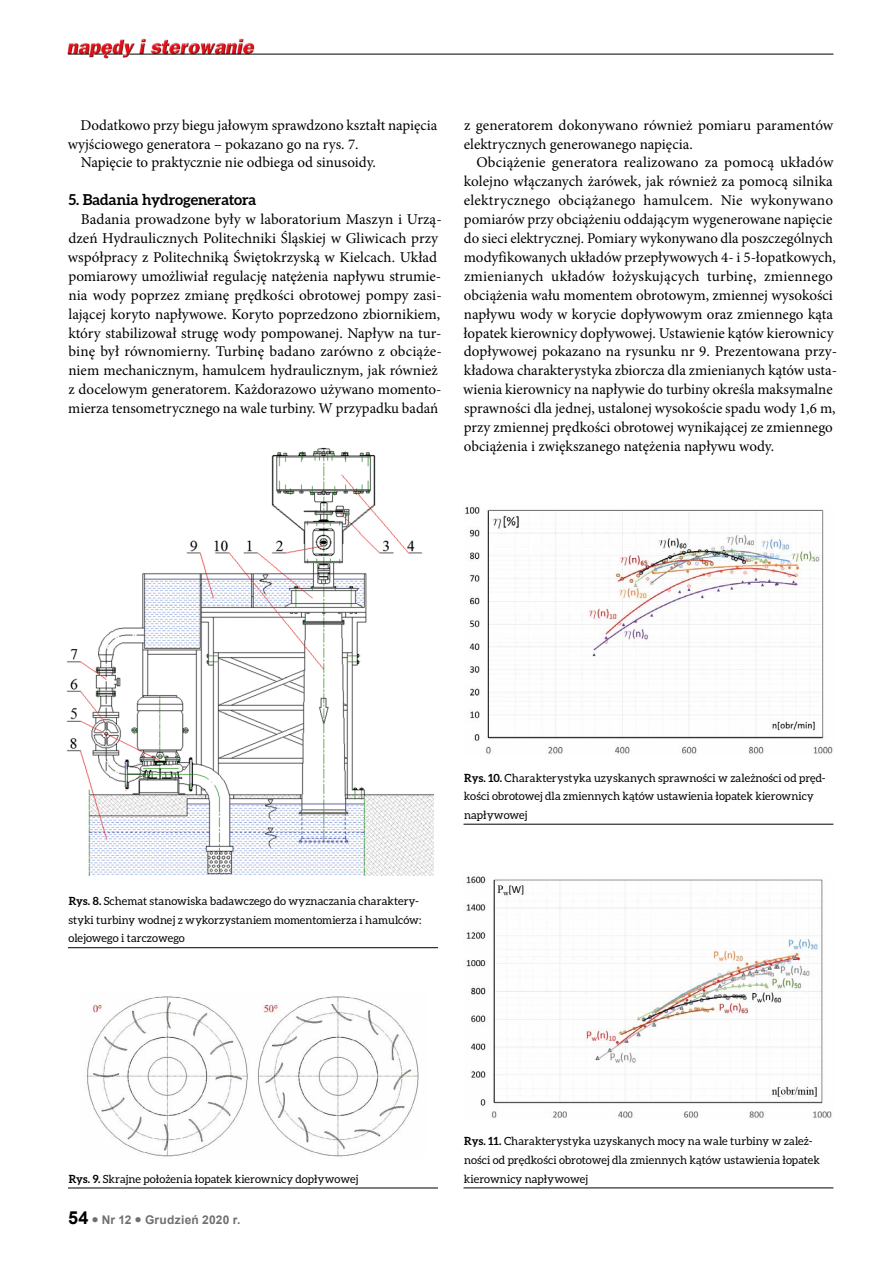
<style>
.page{position:relative;width:893px;height:1263px;background:#fff}
.page>*{position:absolute;margin:0;border:0;box-sizing:border-box;transform-origin:0 0}
.t1{font:15px/18.9px "Minion Pro";color:#000}
.t2{font:700 15px "Aleo";letter-spacing:-.005em;color:#000}
.t3{font:700 12px "Arial";letter-spacing:.02em;color:#706f6f}
.t4{font:11.25px/18.9px "Aleo";letter-spacing:.005em;color:#000}
.s1{font-weight:700}
.s2{font-size:18px;color:#000}
</style>
<div class="page">
<img style="left:67px;top:38px;width:190px;height:21px">
<hr style="left:129px;top:54px;width:704px;height:1px;background:#000">
<svg style="left:68px;top:54px;width:55px;height:1px"></svg>
<hr style="left:68px;top:947px;width:370px;height:1px;background:#000">
<hr style="left:68px;top:1188px;width:370px;height:1px;background:#000">
<hr style="left:463px;top:824px;width:370px;height:1px;background:#000">
<hr style="left:463px;top:1188px;width:370px;height:1px;background:#000">
<img style="left:67px;top:447px;width:366px;height:429px">
<img style="left:87px;top:996px;width:332px;height:161px">
<img style="left:465px;top:506px;width:368px;height:248px">
<img style="left:463px;top:876px;width:369px;height:243px">
<p class="t1" style="left:81px;top:115px;width:358px">Dodatkowo przy biegu jałowym sprawdzono kształt napięcia</p>
<p class="t1" style="left:68px;top:134px;width:292px">wyjściowego generatora – pokazano go na rys. 7.</p>
<p class="t1" style="left:81px;top:153px;width:297px">Napięcie to praktycznie nie odbiega od sinusoidy.</p>
<p class="t2" style="left:68px;top:191px;width:189px">5. Badania hydrogeneratora</p>
<p class="t1" style="left:68px;top:210px;width:375px;text-indent:13px">Badania prowadzone były w laboratorium Maszyn i Urzą&shy;dzeń Hydraulicznych Politechniki Śląskiej w Gliwicach przy współpracy z Politechniką Świętokrzyską w Kielcach. Układ pomiarowy umożliwiał regulację natężenia napływu strumie&shy;nia wody poprzez zmianę prędkości obrotowej pompy zasi&shy;lającej koryto napływowe. Koryto poprzedzono zbiornikiem, który stabilizował strugę wody pompowanej. Napływ na tur&shy;binę był równomierny. Turbinę badano zarówno z obciąże&shy;niem mechanicznym, hamulcem hydraulicznym, jak również z docelowym generatorem. Każdorazowo używano momento&shy;mierza tensometrycznego na wale turbiny. W przypadku badań</p>
<p class="t1" style="left:464px;top:115px;width:371px">z generatorem dokonywano również pomiaru paramentów elektrycznych generowanego napięcia.</p>
<p class="t1" style="left:463px;top:153px;width:375px;text-indent:13px">Obciążenie generatora realizowano za pomocą układów kolejno włączanych żarówek, jak również za pomocą silnika elektrycznego obciążanego hamulcem. Nie wykonywano pomiarów przy obciążeniu oddającym wygenerowane napięcie do sieci elektrycznej. Pomiary wykonywano dla poszczególnych modyfikowanych układów przepływowych 4- i 5-łopatkowych, zmienianych układów łożyskujących turbinę, zmiennego obciążenia wału momentem obrotowym, zmiennej wysokości napływu wody w korycie dopływowym oraz zmiennego kąta łopatek kierownicy dopływowej. Ustawienie kątów kierownicy dopływowej pokazano na rysunku nr 9. Prezentowana przy&shy;kładowa charakterystyka zbiorcza dla zmienianych kątów usta&shy;wienia kierownicy na napływie do turbiny określa maksymalne sprawności dla jednej, ustalonej wysokoście spadu wody 1,6 m, przy zmiennej prędkości obrotowej wynikającej ze zmiennego obciążenia i zwiększanego natężenia napływu wody.</p>
<p class="t4" style="left:69px;top:891px;width:354px"><span class="s1">Rys. 8.</span> Schemat stanowiska badawczego do wyznaczania charaktery&shy;styki turbiny wodnej z wykorzystaniem momentomierza i hamulców: olejowego i tarczowego</p>
<p class="t4" style="left:464px;top:768px;width:363px"><span class="s1">Rys. 10.</span> Charakterystyka uzyskanych sprawności w zależności od pręd&shy;kości obrotowej dla zmiennych kątów ustawienia łopatek kierownicy napływowej</p>
<p class="t4" style="left:69px;top:1169px;width:291px"><span class="s1">Rys. 9.</span> Skrajne położenia łopatek kierownicy dopływowej</p>
<p class="t3" style="left:68px;top:1212px;width:174px"><span class="s2">54</span> ● Nr 12 ● Grudzień 2020 r.</p>
<p class="t4" style="left:464px;top:1131px;width:358px"><span class="s1">Rys. 11.</span> Charakterystyka uzyskanych mocy na wale turbiny w zależ&shy;ności od prędkości obrotowej dla zmiennych kątów ustawienia łopatek kierownicy napływowej</p>
</div>
